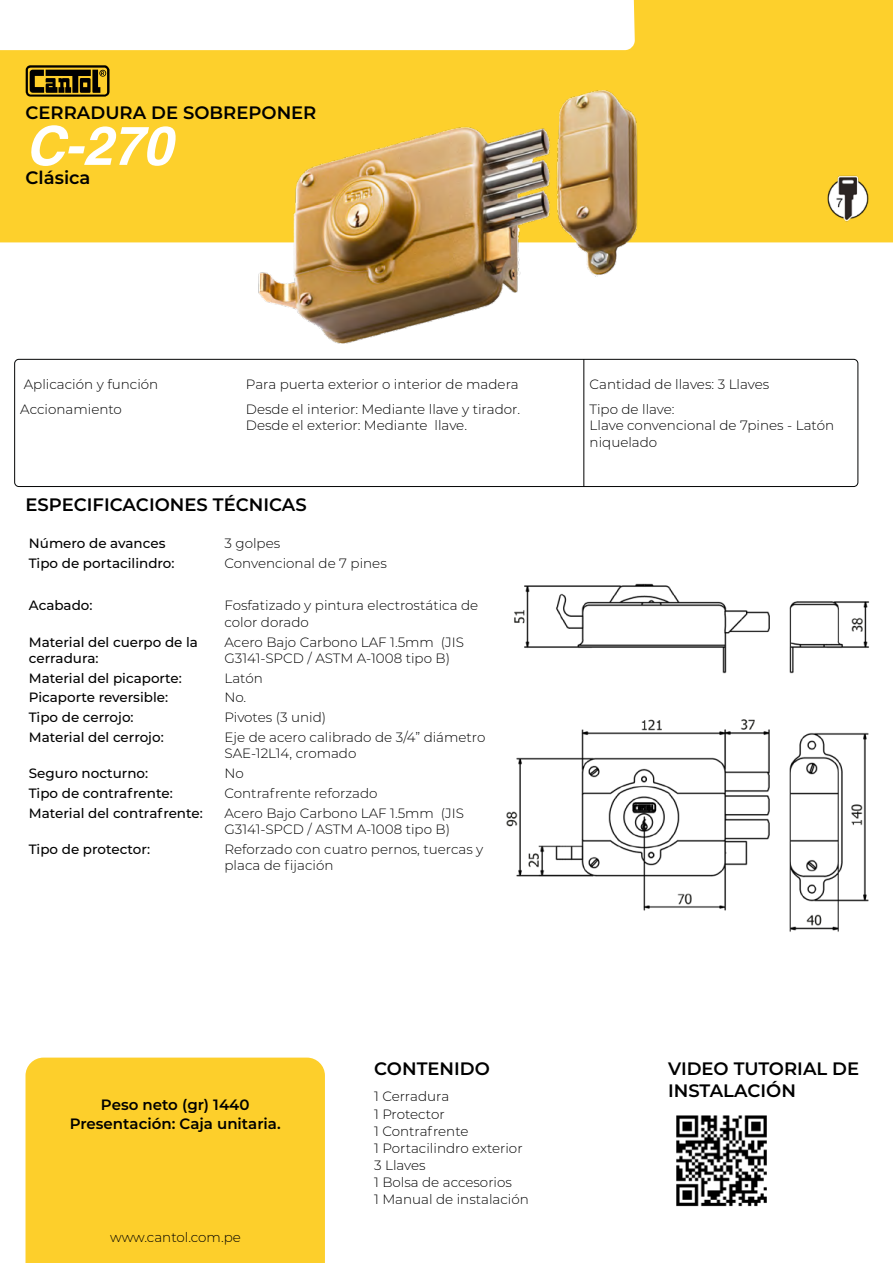
<style>
.page{position:relative;width:893px;height:1263px;background:#fff}
.page>*{position:absolute;margin:0;border:0;box-sizing:border-box;transform-origin:0 0}
.Texto_grande{font:italic 700 54px "Helvetica";color:#fff}
.t1{font:600 18px/21.6px "Montserrat";color:#000}
.t2{font:600 15px "Montserrat";color:#000}
.t3{font:300 13.5px/16.2px "Montserrat";color:#000}
.t4{font:500 13.5px/16.2px "Montserrat";color:#000}
</style>
<div class="page">
<svg style="left:0;top:0;width:893px;height:242px;fill:#fdd02c"></svg>
<svg style="left:26px;top:65px;width:84px;height:32px;background:#604d10"></svg>
<img style="left:676px;top:1115px;width:91px;height:92px">
<div style="left:26px;top:1057px;width:299px;height:206px;background:#fdcf2b"></div>
<img style="left:506px;top:583px;width:364px;height:349px">
<div style="left:14px;top:359px;width:844px;height:128px;border:1px solid #030404;border-radius:4px"></div>
<img style="left:822px;top:167px;width:50px;height:65px">
<hr style="left:583px;top:359px;width:1px;height:128px;background:#000">
<img style="left:258px;top:85px;width:398px;height:259px">
<p class="t1" style="left:26px;top:101px;width:292px">CERRADURA DE SOBREPONER</p>
<p class="Texto_grande" style="left:26px;top:113px;width:149px">C-270</p>
<p class="t1" style="left:26px;top:166px;width:67px">Clásica</p>
<p class="t3" style="left:24px;top:376px;width:136px">Aplicación y función</p>
<p class="t3" style="left:246px;top:376px;width:274px">Para puerta exterior o interior de madera</p>
<p class="t3" style="left:590px;top:376px;width:181px">Cantidad de llaves: 3 Llaves</p>
<p class="t3" style="left:20px;top:401px;width:103px">Accionamiento</p>
<p class="t3" style="left:246px;top:401px;width:276px">Desde el interior: Mediante llave y tirador.</p>
<p class="t3" style="left:246px;top:417px;width:223px">Desde el exterior: Mediante llave.</p>
<p class="t3" style="left:590px;top:401px;width:86px">Tipo de llave:</p>
<p class="t3" style="left:590px;top:417px;width:246px">Llave convencional de 7pines - Latón niquelado</p>
<p class="t1" style="left:26px;top:493px;width:283px">ESPECIFICACIONES TÉCNICAS</p>
<p class="t4" style="left:29px;top:535px;width:138px">Número de avances</p>
<p class="t3" style="left:225px;top:535px;width:57px">3 golpes</p>
<p class="t4" style="left:29px;top:554px;width:147px">Tipo de portacilindro:</p>
<p class="t3" style="left:225px;top:555px;width:164px">Convencional de 7 pines</p>
<p class="t4" style="left:29px;top:597px;width:65px">Acabado:</p>
<p class="t3" style="left:225px;top:597px;width:255px">Fosfatizado y pintura electrostática de color dorado</p>
<p class="t4" style="left:29px;top:633px;width:171px">Material del cuerpo de la cerradura:</p>
<p class="t3" style="left:225px;top:633px;width:241px">Acero Bajo Carbono LAF 1.5mm (JIS<br>G3141-SPCD / ASTM A-1008 tipo B)</p>
<p class="t4" style="left:29px;top:669px;width:155px">Material del picaporte:</p>
<p class="t3" style="left:225px;top:669px;width:40px">Latón</p>
<p class="t4" style="left:29px;top:689px;width:141px">Picaporte reversible:</p>
<p class="t3" style="left:225px;top:689px;width:23px">No.</p>
<p class="t4" style="left:29px;top:709px;width:106px">Tipo de cerrojo:</p>
<p class="t3" style="left:225px;top:709px;width:103px">Pivotes (3 unid)</p>
<p class="t4" style="left:29px;top:729px;width:136px">Material del cerrojo:</p>
<p class="t3" style="left:225px;top:729px;width:262px">Eje de acero calibrado de 3/4” diámetro<br>SAE-12L14, cromado</p>
<p class="t4" style="left:29px;top:765px;width:121px">Seguro nocturno:</p>
<p class="t3" style="left:225px;top:765px;width:21px">No</p>
<p class="t4" style="left:29px;top:785px;width:145px">Tipo de contrafrente:</p>
<p class="t3" style="left:225px;top:785px;width:155px">Contrafrente reforzado</p>
<p class="t4" style="left:29px;top:804px;width:175px">Material del contrafrente:</p>
<p class="t3" style="left:225px;top:805px;width:241px">Acero Bajo Carbono LAF 1.5mm (JIS<br>G3141-SPCD / ASTM A-1008 tipo B)</p>
<p class="t4" style="left:29px;top:841px;width:123px">Tipo de protector:</p>
<p class="t3" style="left:225px;top:841px;width:260px">Reforzado con cuatro pernos, tuercas y placa de fijación</p>
<p class="t2" style="left:101px;top:1094px;width:150px">Peso neto (gr) 1440</p>
<p class="t2" style="left:70px;top:1113px;width:213px">Presentación: Caja unitaria.</p>
<p class="t3" style="left:110px;top:1228px;width:132px">www.cantol.com.pe</p>
<p class="t1" style="left:374px;top:1057px;width:117px">CONTENIDO</p>
<p class="t1" style="left:668px;top:1057px;width:193px">VIDEO TUTORIAL DE<br>INSTALACIÓN</p>
<p class="t3" style="left:374px;top:1088px;width:77px">1 Cerradura</p>
<p class="t3" style="left:374px;top:1105px;width:72px">1 Protector</p>
<p class="t3" style="left:374px;top:1122px;width:96px">1 Contrafrente</p>
<p class="t3" style="left:374px;top:1139px;width:150px">1 Portacilindro exterior</p>
<p class="t3" style="left:374px;top:1173px;width:139px">1 Bolsa de accesorios</p>
<p class="t3" style="left:374px;top:1156px;width:53px">3 Llaves</p>
<p class="t3" style="left:374px;top:1190px;width:156px">1 Manual de instalación</p>
</div>
